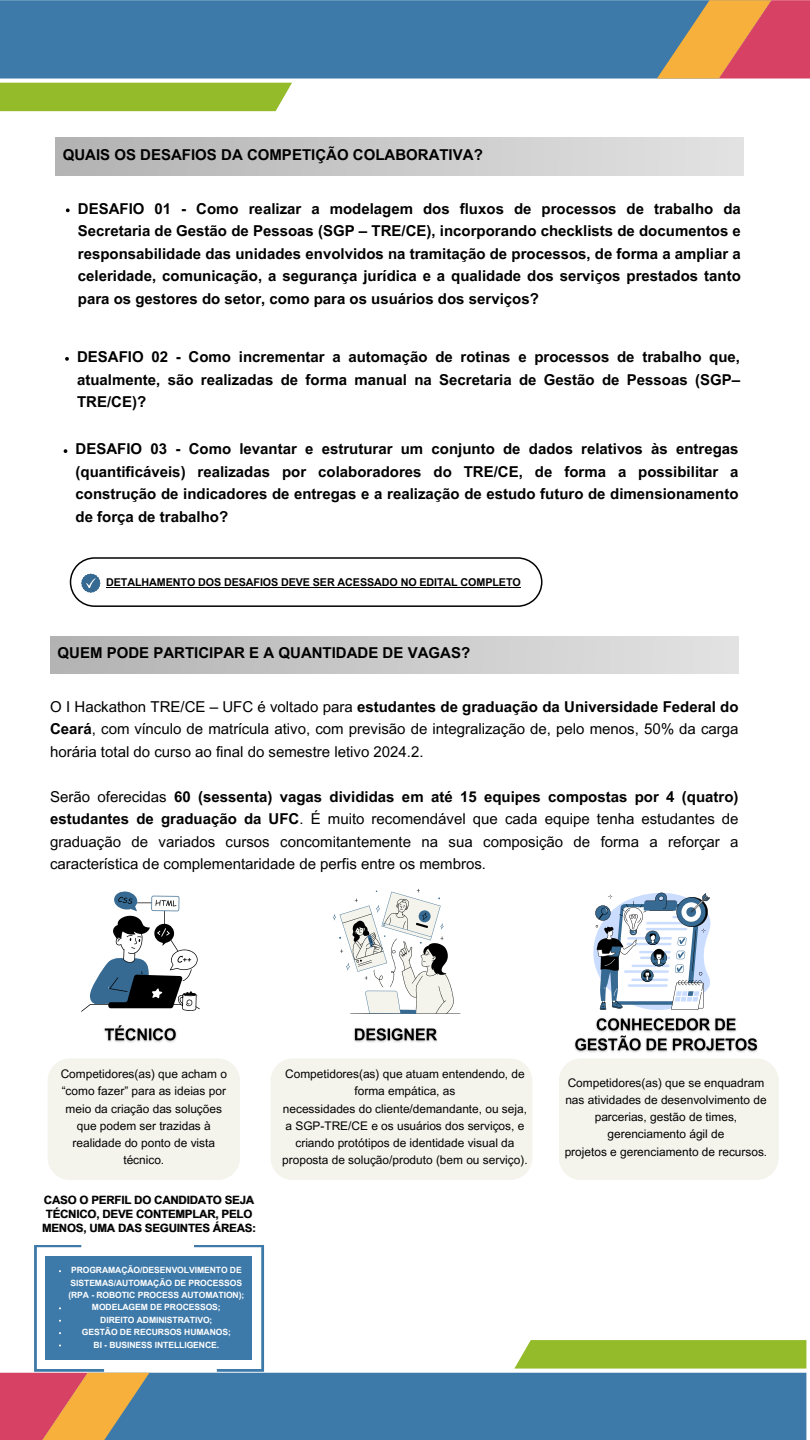
<style>
.page{position:relative;width:810px;height:1440px;background:#fff}
.page>*{position:absolute;margin:0;border:0;box-sizing:border-box;transform-origin:0 0}
.t1{font:700 15px/22.5px "Arial MT Pro";color:#000;text-align:justify}
.t2{font:15px/22.5px "Arial MT Pro";color:#000;text-align:justify}
.t3{font:11.9px/17.2px "Arial MT Pro";color:#000;text-align:center}
.t4{font:700 11.4px "Arial MT Pro";letter-spacing:-.01em;color:#000}
.t5{font:700 10.8px "Arial MT Pro";letter-spacing:-.01em;color:#000}
.t6{font:700 8.6px/12.4px "Arial MT Pro";letter-spacing:-.01em;color:#fff;text-align:center}
.s1{font-weight:700}
</style>
<div class="page">
<div style="left:0;top:0;width:657px;height:79px;background:#3e7aa9"></div>
<svg style="left:657px;top:0;width:153px;height:79px"></svg>
<div style="left:0;top:83px;width:292px;height:28px;background:#94bb2a"></div>
<div style="left:50px;top:636px;width:689px;height:38px;background:linear-gradient(to right,#b2b2b2,#e3e2e2)"></div>
<div style="left:55px;top:138px;width:689px;height:37px;background:linear-gradient(to right,#b2b2b2,#e3e2e2)"></div>
<svg style="left:333px;top:889px;width:127px;height:125px"></svg>
<svg style="left:81px;top:891px;width:119px;height:121px"></svg>
<svg style="left:593px;top:892px;width:118px;height:118px"></svg>
<div style="left:149px;top:1373px;width:657px;height:67px;background:#3e7aa9"></div>
<svg style="left:514px;top:1340px;width:292px;height:29px"></svg>
<svg style="left:70px;top:557px;width:473px;height:50px"></svg>
<svg style="left:194px;top:1245px;width:70px;height:126px"></svg>
<div style="left:46px;top:1256px;width:206px;height:104px;background:#3e7aa9"></div>
<svg style="left:0;top:1245px;width:149px;height:195px"></svg>
<div style="left:48px;top:1058px;width:192px;height:122px;background:#f4f4ed;border-radius:22px"></div>
<svg style="left:66px;top:208px;width:4px;height:4px"></svg>
<svg style="left:65px;top:357px;width:4px;height:4px"></svg>
<svg style="left:64px;top:449px;width:3px;height:4px"></svg>
<img style="left:353px;top:1028px;width:85px;height:15px">
<img style="left:104px;top:1025px;width:73px;height:18px">
<img style="left:574px;top:1017px;width:184px;height:36px">
<hr style="left:106px;top:587px;width:415px;height:1px;background:#000">
<div style="left:270px;top:1058px;width:262px;height:122px;background:#f4f4ed;border-radius:22px"></div>
<div style="left:559px;top:1058px;width:220px;height:122px;background:#f4f4ed;border-radius:22px"></div>
<p class="t1" style="left:63px;top:145px;width:422px">QUAIS OS DESAFIOS DA COMPETIÇÃO COLABORATIVA?</p>
<p class="t1" style="left:78px;top:199px;width:664px">DESAFIO 01 - Como realizar a modelagem dos fluxos de processos de trabalho da Secretaria de Gestão de Pessoas (SGP – TRE/CE), incorporando checklists de documentos e responsabilidade das unidades envolvidos na tramitação de processos, de forma a ampliar a celeridade, comunicação, a segurança jurídica e a qualidade dos serviços prestados tanto para os gestores do setor, como para os usuários dos serviços?</p>
<p class="t1" style="left:77px;top:348px;width:664px">DESAFIO 02 - Como incrementar a automação de rotinas e processos de trabalho que, atualmente, são realizadas de forma manual na Secretaria de Gestão de Pessoas (SGP– TRE/CE)?</p>
<p class="t1" style="left:76px;top:440px;width:664px">DESAFIO 03 - Como levantar e estruturar um conjunto de dados relativos às entregas (quantificáveis) realizadas por colaboradores do TRE/CE, de forma a possibilitar a construção de indicadores de entregas e a realização de estudo futuro de dimensionamento de força de trabalho?</p>
<h4 class="t5" style="left:106px;top:578px;width:416px">DETALHAMENTO DOS DESAFIOS DEVE SER ACESSADO NO EDITAL COMPLETO</h4>
<p class="t1" style="left:58px;top:643px;width:414px">QUEM PODE PARTICIPAR E A QUANTIDADE DE VAGAS?</p>
<p class="t2" style="left:50px;top:697px;width:690px">O I Hackathon TRE/CE – UFC é voltado para <span class="s1">estudantes de graduação da Universidade Federal do Ceará</span>, com vínculo de matrícula ativo, com previsão de integralização de, pelo menos, 50% da carga horária total do curso ao final do semestre letivo 2024.2.</p>
<h4 class="t2" style="left:50px;top:787px;width:690px">Serão oferecidas <span class="s1">60 (sessenta) vagas divididas em até 15 equipes compostas por 4 (quatro) estudantes de graduação da UFC</span>. É muito recomendável que cada equipe tenha estudantes de graduação de variados cursos concomitantemente na sua composição de forma a reforçar a característica de complementaridade de perfis entre os membros.</h4>
<p class="t3" style="left:61px;top:1067px;width:168px;text-align:left">Competidores(as) que acham o “como fazer” para as ideias por</p>
<p class="t3" style="left:66px;top:1101px;width:158px">meio da criação das soluções que podem ser trazidas à realidade do ponto de vista técnico.</p>
<p class="t4" style="left:44px;top:1196px;width:212px">CASO O PERFIL DO CANDIDATO SEJA</p>
<h2 class="t4" style="left:46px;top:1210px;width:208px">TÉCNICO, DEVE CONTEMPLAR, PELO</h2>
<h2 class="t4" style="left:42px;top:1224px;width:216px">MENOS, UMA DAS SEGUINTES ÁREAS:</h2>
<p class="t6" style="left:68px;top:1265px;width:177px">PROGRAMAÇÃO/DESENVOLVIMENTO DE<br>SISTEMAS/AUTOMAÇÃO DE PROCESSOS (RPA - ROBOTIC PROCESS AUTOMATION);</p>
<p class="t6" style="left:92px;top:1302px;width:130px">MODELAGEM DE PROCESSOS;</p>
<p class="t6" style="left:100px;top:1315px;width:114px">DIREITO ADMINISTRATIVO;</p>
<p class="t6" style="left:82px;top:1327px;width:151px">GESTÃO DE RECURSOS HUMANOS;</p>
<h3 class="t6" style="left:94px;top:1339px;width:127px">BI - BUSINESS INTELLIGENCE.</h3>
<p class="t3" style="left:285px;top:1067px;width:241px">Competidores(as) que atuam entendendo, de forma empática, as</p>
<h4 class="t3" style="left:283px;top:1101px;width:246px;text-align:left">necessidades do cliente/demandante, ou seja, a SGP-TRE/CE e os usuários dos serviços, e</h4>
<p class="t3" style="left:282px;top:1136px;width:247px">criando protótipos de identidade visual da proposta de solução/produto (bem ou serviço).</p>
<p class="t3" style="left:568px;top:1075px;width:198px">Competidores(as) que se enquadram</p>
<p class="t3" style="left:565px;top:1093px;width:203px">nas atividades de desenvolvimento de parcerias, gestão de times, gerenciamento ágil de</p>
<p class="t3" style="left:565px;top:1144px;width:204px">projetos e gerenciamento de recursos.</p>
</div>
